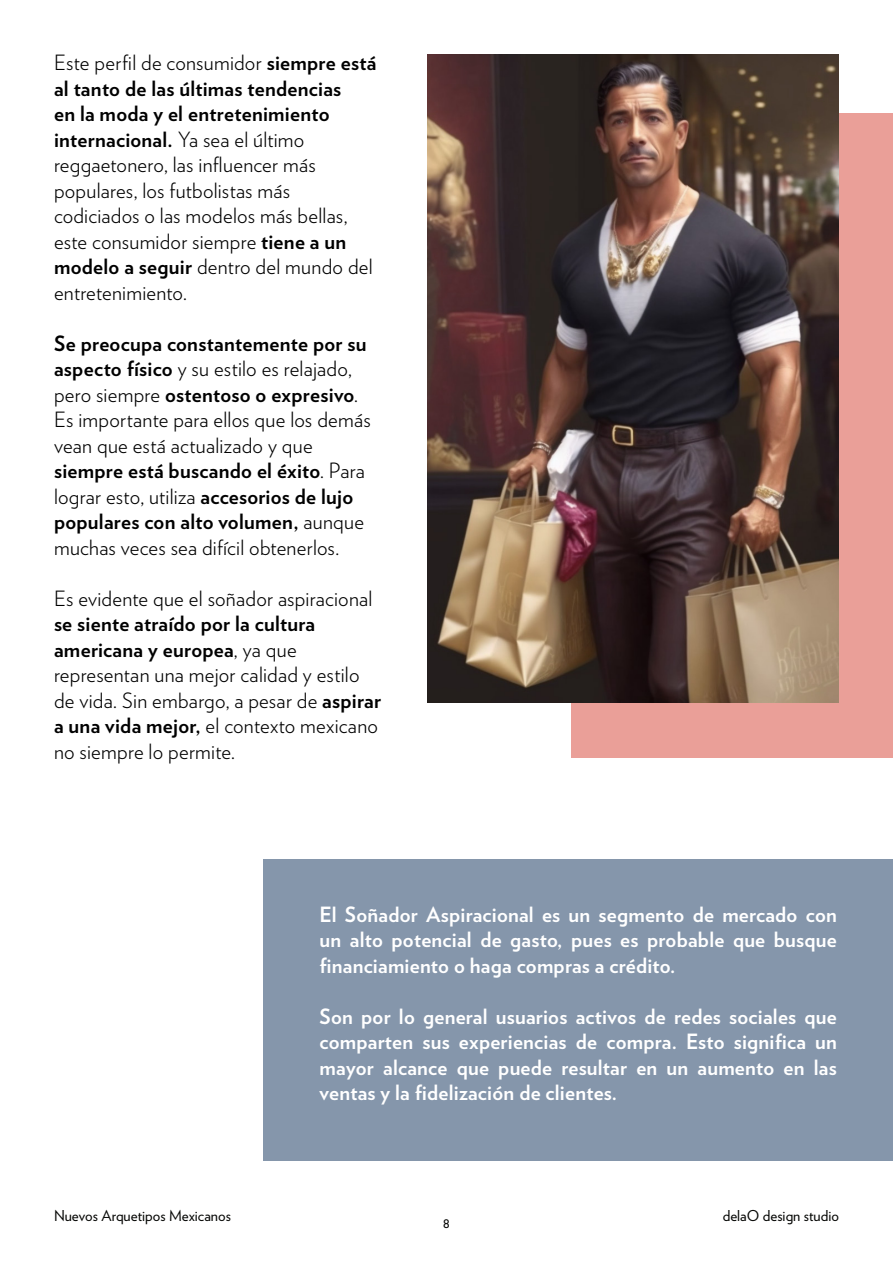
<style>
.page{position:relative;width:893px;height:1263px;background:#fff}
.page>*{position:absolute;margin:0;border:0;box-sizing:border-box;transform-origin:0 0}
.t1{font:300 21px/25.5px "Verlag";letter-spacing:.01em;color:#000}
.t2{font:700 21px/25.5px "Verlag";letter-spacing:.01em;color:#fff;text-align:justify}
.t3{font:15px "Verlag";color:#040503}
.s1{font-weight:700}
</style>
<div class="page">
<div style="left:571px;top:113px;width:322px;height:645px;background:#ea9f98"></div>
<div style="left:263px;top:859px;width:630px;height:301px;background:#8596ab"></div>
<img style="left:428px;top:54px;width:411px;height:648px">
<p class="t1" style="left:54px;top:49px;width:324px">Este perfil de consumidor <span class="s1">siempre está al tanto de las últimas tendencias<br>en la moda y el entretenimiento internacional.</span> Ya sea el último reggaetonero, las influencer más populares, los futbolistas más codiciados o las modelos más bellas, este consumidor siempre <span class="s1">tiene a un modelo a seguir</span> dentro del mundo del entretenimiento.</p>
<p class="t1" style="left:54px;top:329px;width:318px"><span class="s1">Se preocupa constantemente por su aspecto físico</span> y su estilo es relajado, pero siempre <span class="s1">ostentoso o expresivo</span>.<br>Es importante para ellos que los demás vean que está actualizado y que <span class="s1">siempre está buscando el éxito</span>. Para lograr esto, utiliza <span class="s1">accesorios de lujo populares con alto volumen,</span> aunque muchas veces sea difícil obtenerlos.</p>
<p class="t1" style="left:54px;top:584px;width:329px">Es evidente que el soñador aspiracional <span class="s1">se siente atraído por la cultura americana y europea</span>, ya que representan una mejor calidad y estilo de vida. Sin embargo, a pesar de <span class="s1">aspirar a una vida mejor,</span> el contexto mexicano no siempre lo permite.</p>
<p class="t2" style="left:320px;top:900px;width:519px">El Soñador Aspiracional es un segmento de mercado con un alto potencial de gasto, pues es probable que busque financiamiento o haga compras a crédito.</p>
<p class="t2" style="left:320px;top:1002px;width:519px">Son por lo general usuarios activos de redes sociales que comparten sus experiencias de compra. Esto significa un mayor alcance que puede resultar en un aumento en las ventas y la fidelización de clientes.</p>
<p class="t3" style="left:54px;top:1204px;width:178px">Nuevos Arquetipos Mexicanos</p>
<p class="t3" style="left:723px;top:1204px;width:118px">delaO design studio</p>
<p class="t3" style="left:443px;top:1211px;width:9px">8</p>
</div>
